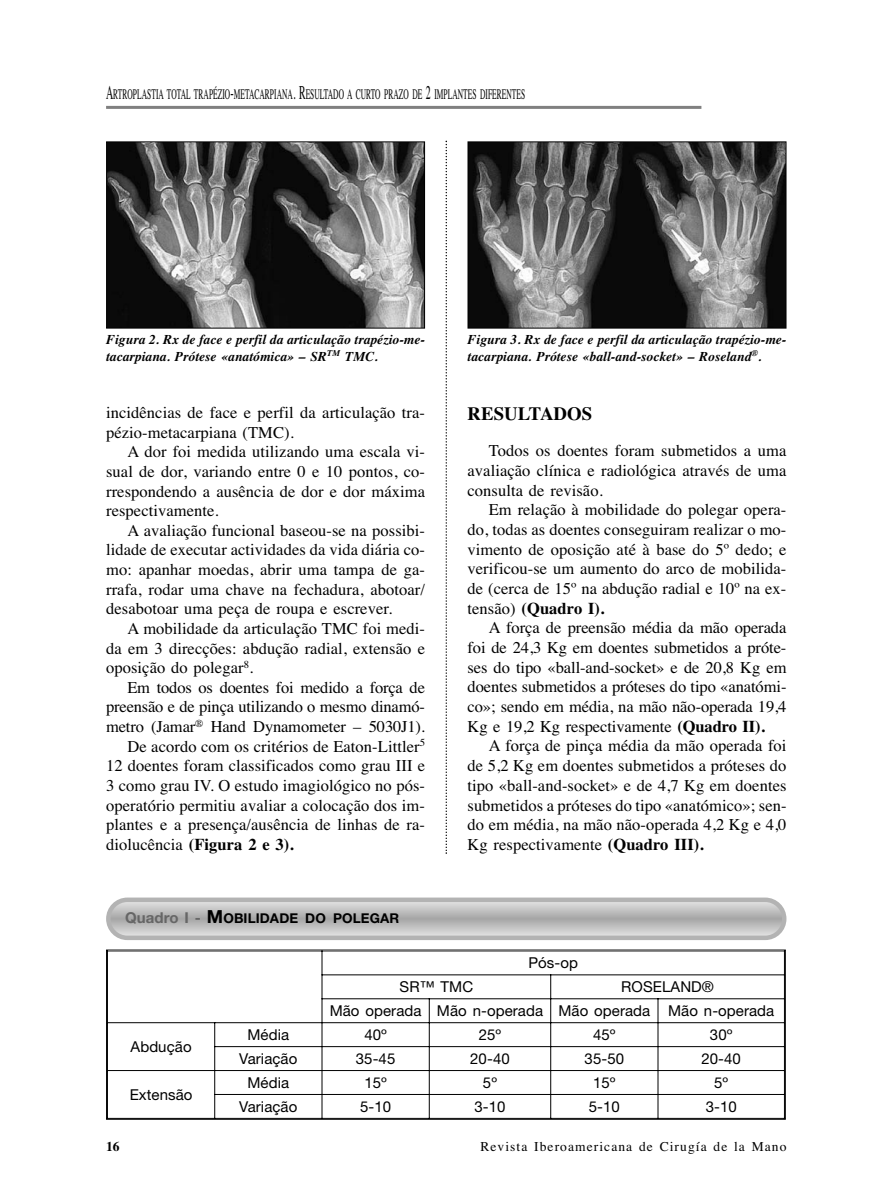
<style>
.page{position:relative;width:893px;height:1191px;background:#fff}
.page>*{position:absolute;margin:0;border:0;box-sizing:border-box;transform-origin:0 0}
.t1{font:700 18.75px "Times";letter-spacing:.005em;color:#000}
.t2{font:16.5px/19.6px "Times";letter-spacing:.005em;color:#000;text-align:justify}
.t3{font:700 16.5px "Times";letter-spacing:.005em;color:#000}
.t4{font:15px/23.9px "Helvetica Neue";letter-spacing:.005em;color:#000}
.t5{font:14.7px "Times";letter-spacing:.005em;color:#000;scale:.51 1}
.t6{font:italic 700 13.5px/16.5px "Times";letter-spacing:.005em;color:#000}
.t7{font:13.5px "Times";letter-spacing:.08em;color:#000}
.t8{font:700 13.5px "Helvetica Neue";letter-spacing:.005em;color:#000}
.t9{font:700 13.5px "Times";color:#000}
.s1{font-size:19.5px}
.s2{font-weight:400}
.s3{font-size:15px;color:#666}
.s4{font-size:18px}
.s5{font-weight:700}
</style>
<div class="page">
<hr style="left:106px;top:106px;width:595px;height:3px;background:#808080">
<svg style="left:446px;top:141px;width:1px;height:713px"></svg>
<img style="left:108px;top:143px;width:315px;height:183px">
<div style="left:106px;top:141px;width:319px;height:187px;border:1px solid #000"></div>
<img style="left:470px;top:143px;width:314px;height:183px">
<div style="left:468px;top:141px;width:318px;height:187px;border:1px solid #000"></div>
<hr style="left:107px;top:950px;width:1px;height:168px;background:#000">
<hr style="left:214px;top:1022px;width:1px;height:96px;background:#000">
<hr style="left:322px;top:950px;width:1px;height:168px;background:#000">
<hr style="left:429px;top:998px;width:1px;height:120px;background:#000">
<hr style="left:550px;top:974px;width:1px;height:144px;background:#000">
<hr style="left:657px;top:998px;width:1px;height:120px;background:#000">
<hr style="left:784px;top:950px;width:1px;height:168px;background:#000">
<hr style="left:107px;top:950px;width:678px;height:1px;background:#000">
<hr style="left:322px;top:974px;width:463px;height:1px;background:#000">
<hr style="left:322px;top:998px;width:463px;height:1px;background:#000">
<hr style="left:107px;top:1022px;width:678px;height:1px;background:#000">
<hr style="left:214px;top:1046px;width:571px;height:1px;background:#000">
<hr style="left:107px;top:1070px;width:678px;height:1px;background:#000">
<hr style="left:214px;top:1094px;width:571px;height:1px;background:#000">
<hr style="left:107px;top:1118px;width:678px;height:1px;background:#000">
<svg style="left:106px;top:897px;width:680px;height:43px;background:#c0c0c0"></svg>
<p class="t5" style="left:106px;top:89px;width:823px"><span class="s1">A</span>RTROPLASTIA TOTAL TRAPÉZIO<span class="s1">-</span>METACARPIANA<span class="s1">. R</span>ESULTADO A CURTO PRAZO DE <span class="s1">2</span> IMPLANTES DIFERENTES</p>
<p class="t6" style="left:106px;top:332px;width:320px">Figura 2. Rx de face e perfil da articulação trapézio-me&shy;tacarpiana. Prótese «anatómica» – SR<sup>TM</sup> TMC.</p>
<p class="t6" style="left:468px;top:332px;width:320px">Figura 3. Rx de face e perfil da articulação trapézio-me&shy;tacarpiana. Prótese «ball-and-socket» – Roseland<sup>®</sup>.</p>
<p class="t2" style="left:106px;top:404px;width:320px">incidências de face e perfil da articulação tra&shy;pézio-metacarpiana (TMC).</p>
<p class="t2" style="left:106px;top:443px;width:320px;text-indent:21px">A dor foi medida utilizando uma escala vi&shy;sual de dor, variando entre 0 e 10 pontos, co&shy;rrespondendo a ausência de dor e dor máxima respectivamente.</p>
<p class="t2" style="left:106px;top:522px;width:320px;text-indent:21px">A avaliação funcional baseou-se na possibi&shy;lidade de executar actividades da vida diária co&shy;mo: apanhar moedas, abrir uma tampa de ga&shy;rrafa, rodar uma chave na fechadura, abotoar/ desabotoar uma peça de roupa e escrever.</p>
<p class="t2" style="left:106px;top:620px;width:320px;text-indent:21px">A mobilidade da articulação TMC foi medi&shy;da em 3 direcções: abdução radial, extensão e oposição do polegar<sup>8</sup>.</p>
<p class="t2" style="left:127px;top:679px;width:299px">Em todos os doentes foi medido a força de</p>
<p class="t2" style="left:106px;top:698px;width:320px">preensão e de pinça utilizando o mesmo dinamó-</p>
<p class="t2" style="left:106px;top:718px;width:320px">metro (Jamar<sup>®</sup> Hand Dynamometer – 5030J1).</p>
<p class="t2" style="left:127px;top:738px;width:299px">De acordo com os critérios de Eaton-Littler<sup>5</sup></p>
<p class="t2" style="left:106px;top:757px;width:320px">12 doentes foram classificados como grau III e</p>
<p class="t2" style="left:106px;top:777px;width:320px">3 como grau IV. O estudo imagiológico no pós-</p>
<p class="t2" style="left:106px;top:797px;width:320px">operatório permitiu avaliar a colocação dos im-</p>
<p class="t2" style="left:106px;top:816px;width:320px">plantes e a presença/ausência de linhas de ra-</p>
<p class="t3" style="left:106px;top:838px;width:189px"><span class="s2">diolucência</span> (Figura 2 e 3).</p>
<p class="t8" style="left:125px;top:913px;width:275px"><span class="s3">Quadro I -</span> <span class="s4">M</span>OBILIDADE DO POLEGAR</p>
<p class="t1" style="left:468px;top:406px;width:126px">RESULTADOS</p>
<p class="t2" style="left:468px;top:442px;width:320px;text-indent:21px">Todos os doentes foram submetidos a uma avaliação clínica e radiológica através de uma consulta de revisão.</p>
<p class="t2" style="left:468px;top:501px;width:320px;text-indent:21px">Em relação à mobilidade do polegar opera&shy;do, todas as doentes conseguiram realizar o mo&shy;vimento de oposição até à base do 5º dedo; e verificou-se um aumento do arco de mobilida&shy;de (cerca de 15º na abdução radial e 10º na ex&shy;tensão) <span class="s5">(Quadro I).</span></p>
<p class="t2" style="left:468px;top:619px;width:320px;text-indent:21px">A força de preensão média da mão operada foi de 24,3 Kg em doentes submetidos a próte&shy;ses do tipo «ball-and-socket» e de 20,8 Kg em doentes submetidos a próteses do tipo «anatómi&shy;co»; sendo em média, na mão não-operada 19,4<br>Kg e 19,2 Kg respectivamente <span class="s5">(Quadro II).</span></p>
<p class="t2" style="left:468px;top:737px;width:320px;text-indent:21px">A força de pinça média da mão operada foi de 5,2 Kg em doentes submetidos a próteses do tipo «ball-and-socket» e de 4,7 Kg em doentes submetidos a próteses do tipo «anatómico»; sen&shy;do em média, na mão não-operada 4,2 Kg e 4,0<br>Kg respectivamente <span class="s5">(Quadro III).</span></p>
<p class="t4" style="left:528px;top:952px;width:51px">Pós-op</p>
<p class="t4" style="left:131px;top:1036px;width:63px">Abdução</p>
<p class="t4" style="left:130px;top:1084px;width:64px">Extensão</p>
<p class="t4" style="left:330px;top:976px;width:446px;text-indent:292px">ROSELAND®<br>Mão operada Mão n-operada Mão operada Mão n-operada</p>
<p class="t4" style="left:400px;top:976px;width:75px">SR™ TMC</p>
<p class="t4" style="left:247px;top:1024px;width:43px">Média</p>
<p class="t4" style="left:364px;top:1024px;width:24px">40º</p>
<p class="t4" style="left:479px;top:1024px;width:24px">25º</p>
<p class="t4" style="left:593px;top:1024px;width:24px">45º</p>
<p class="t4" style="left:710px;top:1024px;width:24px">30º</p>
<p class="t4" style="left:239px;top:1048px;width:60px">Variação</p>
<p class="t4" style="left:356px;top:1048px;width:41px">35-45</p>
<p class="t4" style="left:470px;top:1048px;width:41px">20-40</p>
<p class="t4" style="left:585px;top:1048px;width:41px">35-50</p>
<p class="t4" style="left:701px;top:1048px;width:41px">20-40</p>
<p class="t4" style="left:247px;top:1072px;width:43px">Média</p>
<p class="t4" style="left:364px;top:1072px;width:24px">15º</p>
<p class="t4" style="left:483px;top:1072px;width:16px">5º</p>
<p class="t4" style="left:593px;top:1072px;width:24px">15º</p>
<p class="t4" style="left:714px;top:1072px;width:16px">5º</p>
<p class="t4" style="left:239px;top:1096px;width:60px">Variação</p>
<p class="t4" style="left:360px;top:1096px;width:33px">5-10</p>
<p class="t4" style="left:474px;top:1096px;width:33px">3-10</p>
<p class="t4" style="left:589px;top:1096px;width:33px">5-10</p>
<p class="t4" style="left:706px;top:1096px;width:33px">3-10</p>
<p class="t9" style="left:106px;top:1141px;width:15px">16</p>
<p class="t7" style="left:480px;top:1141px;width:308px">Revista Iberoamericana de Cirugía de la Mano</p>
</div>
